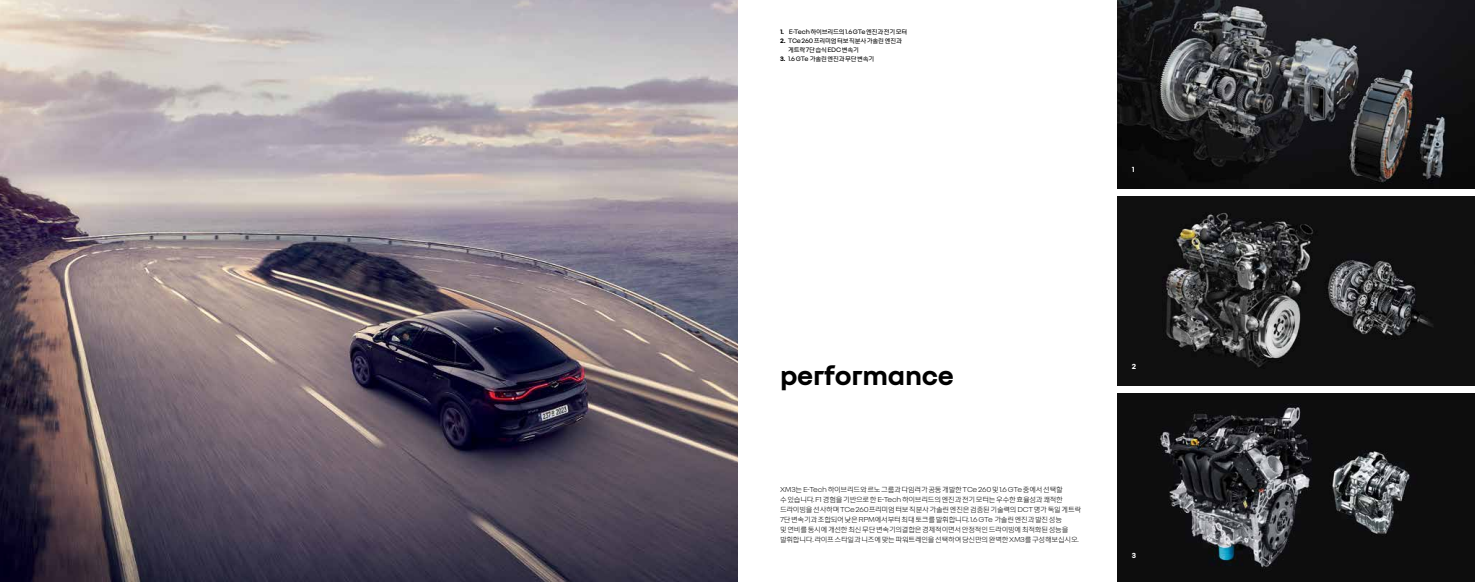
<style>
.page{position:relative;width:1475px;height:582px;background:#fff}
.page>*{position:absolute;margin:0;border:0;box-sizing:border-box;transform-origin:0 0}
.t1{font:700 28px "Nouvel R";letter-spacing:-.01em;color:#000}
.t2{font:300 8px/10px "Nouvel RKR";letter-spacing:-.03em;color:#000}
.t3{font:700 8px "Nouvel RKR";color:#fff}
.t4{font:7px/9px "Nouvel RKR";letter-spacing:-.03em;color:#000}
.s1{font-weight:700}
</style>
<div class="page">
<img style="left:1117px;top:393px;width:357px;height:188px">
<img style="left:0;top:0;width:737px;height:581px">
<img style="left:1117px;top:0;width:357px;height:188px">
<img style="left:1117px;top:197px;width:357px;height:188px">
<p class="t4" style="left:780px;top:27px;width:129px"><span class="s1">1.</span> E-Tech 하이브리드의 1.6 GTe 엔진과 전기 모터</p>
<p class="t4" style="left:788px;top:36px;width:115px;text-indent:-8px"><span class="s1">2.</span> TCe 260 프리미엄 터보 직분사 가솔린 엔진과 게트락 7단 습식 EDC 변속기</p>
<p class="t4" style="left:780px;top:54px;width:96px"><span class="s1">3.</span> 1.6 GTe 가솔린 엔진과 무단 변속기</p>
<p class="t3" style="left:1131px;top:164px;width:4px">1</p>
<h1 class="t1" style="left:780px;top:357px;width:175px">performance</h1>
<p class="t2" style="left:780px;top:483px;width:302px">XM3는 E-Tech 하이브리드와 르노 그룹과 다임러가 공동 개발한 TCe 260 및 1.6 GTe 중에서 선택할<br>수 있습니다. F1 경험을 기반으로 한 E-Tech 하이브리드의 엔진과 전기 모터는 우수한 효율성과 쾌적한 드라이빙을 선사하며 TCe 260프리미엄 터보 직분사 가솔린 엔진은 검증된 기술력의 DCT 명가 독일 게트락 7단 변속기과 조합되어 낮은 RPM에서부터 최대 토크를 발휘합니다. 1.6 GTe 가솔린 엔진과 발진 성능<br>및 연비를 동시에 개선한 최신 무단 변속기의결합은 경제적이면서 안정적인 드라이빙에 최적화된 성능을 발휘합니다. 라이프 스타일과 니즈에 맞는 파워트레인을 선택하여 당신만의 완벽한 XM3를 구성해보십시오.</p>
<p class="t3" style="left:1131px;top:361px;width:6px">2</p>
<p class="t3" style="left:1131px;top:549px;width:6px">3</p>
</div>
